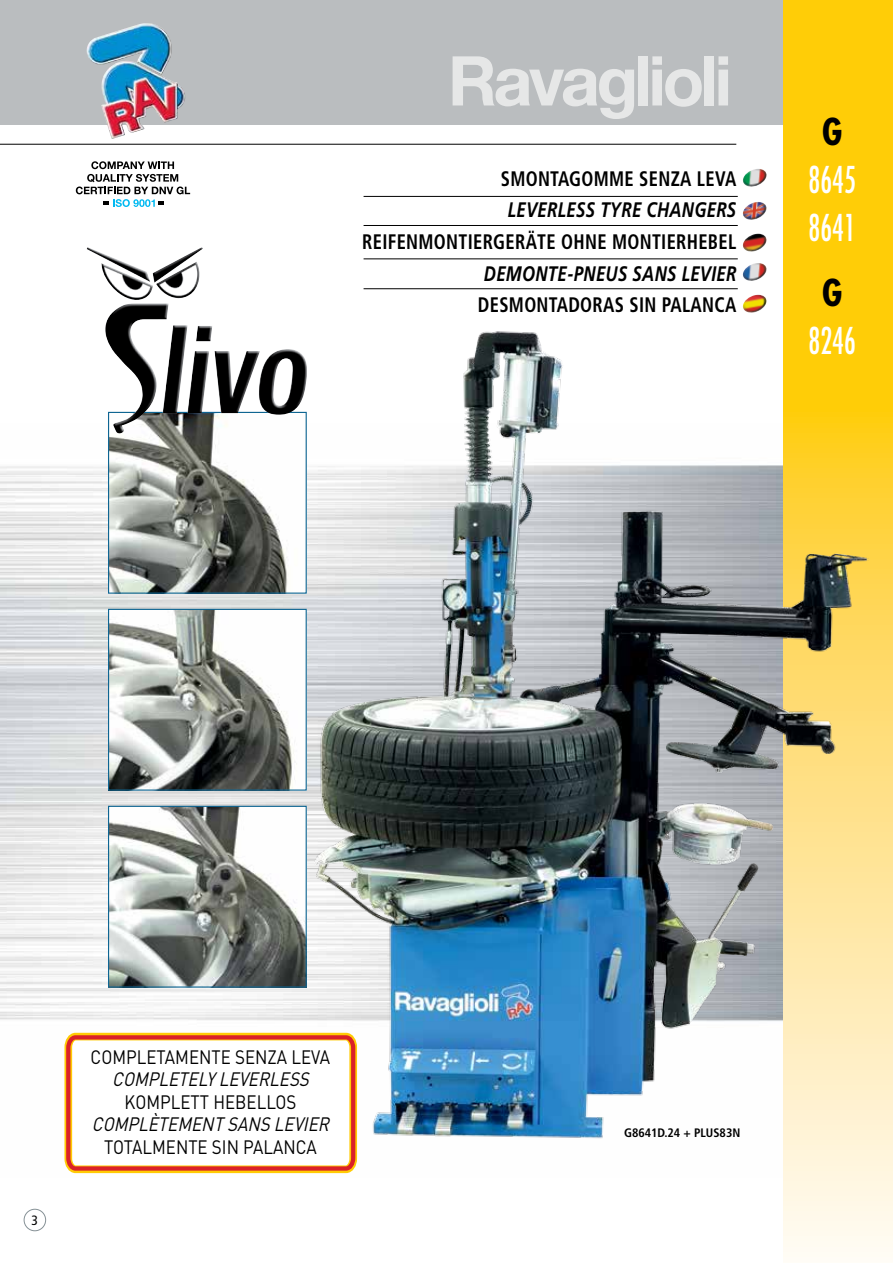
<style>
.page{position:relative;width:893px;height:1263px;background:#fff}
.page>*{position:absolute;margin:0;border:0;box-sizing:border-box;transform-origin:0 0}
.t1{font:condensed 36px/48px "Futura";color:#fff;scale:.8 1}
.t2{font:700 condensed 36px "Futura";color:#000}
.t3{font:700 condensed 21px "Frutiger";letter-spacing:.015em;color:#000;scale:.88 1}
.t4{font:italic 700 21px "Frutiger";letter-spacing:.015em;color:#000;scale:.8 1}
.t5{font:19.2px "DIN";color:#000;scale:.88 1}
.t6{font:italic 19.2px "DIN";color:#000;scale:.88 1}
.t7{font:condensed 13.5px "Frutiger";color:#000}
.t8{font:700 condensed 12.3px "Frutiger";color:#000}
</style>
<div class="page">
<img style="left:0;top:466px;width:285px;height:555px">
<div style="left:0;top:0;width:893px;height:125px;background:#babdbf"></div>
<hr style="left:0;top:144px;width:736px;height:1px;background:#000">
<svg style="left:783px;top:0;width:110px;height:1257px;background:#ffd746"></svg>
<svg style="left:453px;top:56px;width:181px;height:63px"></svg>
<div style="left:638px;top:56px;width:10px;height:49px;background:#e6e7e7"></div>
<div style="left:705px;top:56px;width:9px;height:49px;background:#e6e7e7"></div>
<svg style="left:718px;top:56px;width:10px;height:49px"></svg>
<svg style="left:652px;top:56px;width:50px;height:51px"></svg>
<img style="left:110px;top:435px;width:175px;height:157px">
<img style="left:87px;top:247px;width:198px;height:188px">
<div style="left:24px;top:1209px;width:22px;height:22px;border:1px solid #869196;border-radius:50%"></div>
<hr style="left:364px;top:196px;width:374px;height:1px;background:#000">
<hr style="left:364px;top:225px;width:374px;height:1px;background:#000">
<hr style="left:364px;top:258px;width:374px;height:1px;background:#000">
<hr style="left:364px;top:288px;width:374px;height:1px;background:#000">
<img style="left:742px;top:202px;width:25px;height:18px">
<img style="left:742px;top:234px;width:25px;height:18px">
<img style="left:742px;top:169px;width:25px;height:18px">
<img style="left:742px;top:263px;width:25px;height:18px">
<img style="left:742px;top:295px;width:25px;height:17px">
<img style="left:86px;top:23px;width:100px;height:116px">
<svg style="left:76px;top:161px;width:114px;height:46px"></svg>
<img style="left:285px;top:312px;width:584px;height:884px">
<img style="left:110px;top:611px;width:195px;height:178px">
<div style="left:108px;top:609px;width:199px;height:182px;border:1px solid #0e6592"></div>
<img style="left:110px;top:808px;width:195px;height:177px">
<div style="left:108px;top:806px;width:199px;height:181px;border:1px solid #0e6592"></div>
<svg style="left:64px;top:1029px;width:297px;height:148px"></svg>
<p class="t3" style="left:501px;top:166px;width:269px">SMONTAGOMME SENZA LEVA</p>
<p class="t4" style="left:508px;top:198px;width:287px">LEVERLESS TYRE CHANGERS</p>
<p class="t3" style="left:362px;top:229px;width:427px">REIFENMONTIERGERÄTE OHNE MONTIERHEBEL</p>
<p class="t4" style="left:484px;top:261px;width:317px">DEMONTE-PNEUS SANS LEVIER</p>
<p class="t3" style="left:478px;top:293px;width:295px">DESMONTADORAS SIN PALANCA</p>
<h1 class="t2" style="left:822px;top:108px;width:22px">G</h1>
<h1 class="t1" style="left:809px;top:155px;width:61px">8645<br>8641</h1>
<h1 class="t2" style="left:822px;top:269px;width:22px">G</h1>
<h1 class="t1" style="left:809px;top:315px;width:61px">8246</h1>
<p class="t7" style="left:32px;top:1212px;width:8px">3</p>
<p class="t5" style="left:91px;top:1045px;width:274px">COMPLETAMENTE SENZA LEVA</p>
<p class="t6" style="left:112px;top:1067px;width:230px">COMPLETELYLEVERLESS</p>
<p class="t5" style="left:125px;top:1090px;width:197px">KOMPLETT HEBELLOS</p>
<p class="t6" style="left:92px;top:1112px;width:276px">COMPLÈTEMENT SANS LEVIER</p>
<p class="t5" style="left:104px;top:1135px;width:243px">TOTALMENTE SIN PALANCA</p>
<p class="t8" style="left:624px;top:1125px;width:118px">G8641D.24 + PLUS83N</p>
</div>
